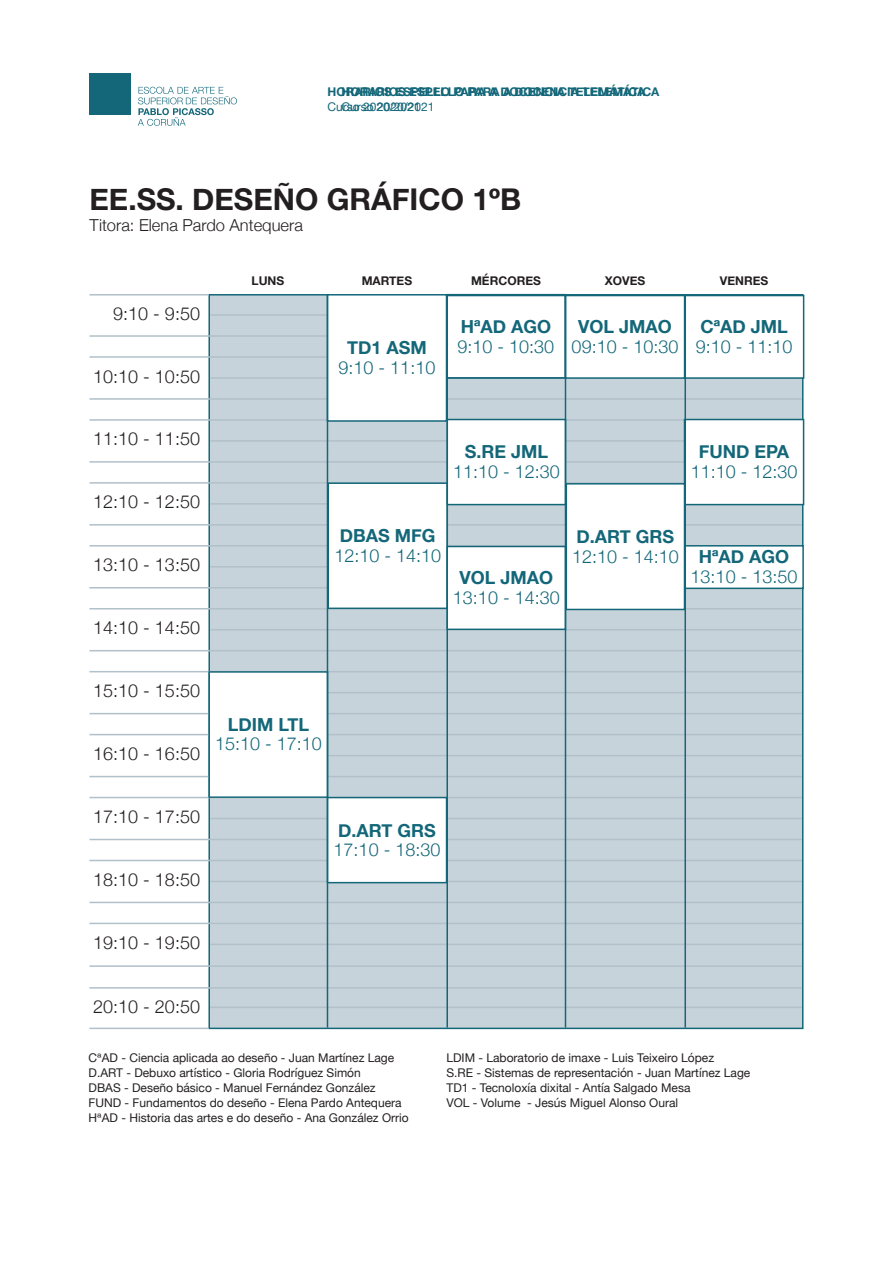
<style>
.page{position:relative;width:893px;height:1263px;background:#fff}
.page>*{position:absolute;margin:0;border:0;box-sizing:border-box;transform-origin:0 0}
.t1{font:700 30px "Helvetica Neue";color:#231f20}
.t2{font:300 18px "Helvetica Neue";color:#231f20}
.t3{font:300 18px "Helvetica Neue";color:#136779}
.t4{font:700 18px "Helvetica Neue";color:#136779}
.t5{font:300 16.5px "Helvetica Neue";color:#231f20}
.t6{font:12px/15px "Helvetica Neue";color:#231f20}
.t7{font:700 12px "Helvetica Neue";color:#136779}
.t8{font:700 12px "Helvetica Neue";color:#231f20}
.t9{font:12px "Helvetica Neue";color:#136779}
</style>
<div class="page">
<div style="left:89px;top:73px;width:42px;height:42px;background:#136779"></div>
<svg style="left:138px;top:87px;width:99px;height:39px"></svg>
<div style="left:208px;top:294px;width:595px;height:735px;background:#c7d3db;border:2px solid #136779"></div>
<hr style="left:210px;top:314px;width:592px;height:2px;background:#b1c0c9">
<hr style="left:89px;top:335px;width:713px;height:2px;background:#b1c0c9">
<hr style="left:89px;top:356px;width:713px;height:2px;background:#b1c0c9">
<hr style="left:210px;top:377px;width:592px;height:2px;background:#b1c0c9">
<hr style="left:89px;top:398px;width:713px;height:2px;background:#b1c0c9">
<hr style="left:89px;top:419px;width:713px;height:2px;background:#b1c0c9">
<hr style="left:210px;top:440px;width:592px;height:2px;background:#b1c0c9">
<hr style="left:89px;top:461px;width:713px;height:2px;background:#b1c0c9">
<hr style="left:89px;top:482px;width:713px;height:2px;background:#b1c0c9">
<hr style="left:210px;top:503px;width:592px;height:2px;background:#b1c0c9">
<hr style="left:89px;top:524px;width:713px;height:2px;background:#b1c0c9">
<hr style="left:89px;top:545px;width:713px;height:1px;background:#b1c0c9">
<hr style="left:210px;top:566px;width:592px;height:1px;background:#b1c0c9">
<hr style="left:89px;top:587px;width:713px;height:1px;background:#b1c0c9">
<hr style="left:89px;top:608px;width:713px;height:1px;background:#b1c0c9">
<hr style="left:210px;top:629px;width:592px;height:1px;background:#b1c0c9">
<hr style="left:89px;top:650px;width:713px;height:1px;background:#b1c0c9">
<hr style="left:89px;top:671px;width:713px;height:1px;background:#b1c0c9">
<hr style="left:210px;top:692px;width:592px;height:1px;background:#b1c0c9">
<hr style="left:89px;top:713px;width:713px;height:1px;background:#b1c0c9">
<hr style="left:89px;top:734px;width:713px;height:1px;background:#b1c0c9">
<hr style="left:210px;top:755px;width:592px;height:1px;background:#b1c0c9">
<hr style="left:89px;top:776px;width:713px;height:1px;background:#b1c0c9">
<hr style="left:89px;top:797px;width:713px;height:1px;background:#b1c0c9">
<hr style="left:89px;top:860px;width:713px;height:1px;background:#b1c0c9">
<hr style="left:89px;top:923px;width:713px;height:1px;background:#b1c0c9">
<hr style="left:210px;top:818px;width:592px;height:1px;background:#b1c0c9">
<hr style="left:210px;top:881px;width:592px;height:1px;background:#b1c0c9">
<hr style="left:210px;top:944px;width:592px;height:1px;background:#b1c0c9">
<hr style="left:89px;top:965px;width:713px;height:2px;background:#b1c0c9">
<hr style="left:89px;top:839px;width:713px;height:1px;background:#b1c0c9">
<hr style="left:89px;top:902px;width:713px;height:1px;background:#b1c0c9">
<div style="left:328px;top:483px;width:119px;height:125px;background:#fff"></div>
<div style="left:327px;top:482px;width:121px;height:127px;border:2px solid #136779"></div>
<div style="left:685px;top:296px;width:119px;height:82px;background:#fff"></div>
<div style="left:684px;top:295px;width:120px;height:84px;border:2px solid #136779"></div>
<div style="left:446px;top:296px;width:119px;height:82px;background:#fff"></div>
<div style="left:446px;top:295px;width:120px;height:84px;border:2px solid #136779"></div>
<div style="left:447px;top:419px;width:118px;height:86px;background:#fff"></div>
<div style="left:447px;top:419px;width:119px;height:86px;border:2px solid #136779"></div>
<div style="left:684px;top:419px;width:120px;height:86px;background:#fff"></div>
<div style="left:684px;top:419px;width:120px;height:86px;border:2px solid #136779"></div>
<div style="left:447px;top:546px;width:118px;height:83px;background:#fff"></div>
<div style="left:446px;top:546px;width:120px;height:84px;border:2px solid #136779"></div>
<div style="left:565px;top:296px;width:120px;height:82px;background:#fff"></div>
<div style="left:565px;top:295px;width:120px;height:84px;border:2px solid #136779"></div>
<div style="left:327px;top:797px;width:120px;height:86px;background:#fff"></div>
<div style="left:327px;top:797px;width:120px;height:86px;border:2px solid #136779"></div>
<div style="left:685px;top:546px;width:118px;height:42px;background:#fff"></div>
<div style="left:684px;top:545px;width:120px;height:44px;border:2px solid #136779"></div>
<div style="left:566px;top:484px;width:118px;height:125px;background:#fff"></div>
<div style="left:566px;top:483px;width:119px;height:127px;border:2px solid #136779"></div>
<div style="left:327px;top:295px;width:119px;height:126px;background:#fff"></div>
<div style="left:327px;top:294px;width:120px;height:128px;border:2px solid #136779"></div>
<div style="left:209px;top:672px;width:119px;height:125px;background:#fff"></div>
<div style="left:208px;top:671px;width:120px;height:127px;border:2px solid #136779"></div>
<div style="left:446px;top:294px;width:119px;height:84px;border:1px solid #136779"></div>
<hr style="left:89px;top:294px;width:119px;height:2px;background:#b1c0c9">
<hr style="left:89px;top:1028px;width:119px;height:1px;background:#b1c0c9">
<hr style="left:89px;top:987px;width:713px;height:2px;background:#b1c0c9">
<hr style="left:210px;top:1007px;width:592px;height:1px;background:#b1c0c9">
<hr style="left:327px;top:294px;width:1px;height:734px;background:#136779">
<hr style="left:446px;top:294px;width:2px;height:734px;background:#136779">
<hr style="left:565px;top:294px;width:1px;height:734px;background:#136779">
<hr style="left:684px;top:294px;width:2px;height:734px;background:#136779">
<p class="t7" style="left:327px;top:82px;width:319px">HORARIOS ESPELLO PARA A DOCENCIA TEL MÁTICA</p>
<p class="t9" style="left:327px;top:98px;width:94px">Curso 20 /20 1</p>
<p class="t7" style="left:341px;top:82px;width:319px">HORARIOS ESPELLO PARA A DOCENCIA TELEMÁTICA</p>
<p class="t9" style="left:341px;top:98px;width:94px">Curso 2020/2021</p>
<h1 class="t1" style="left:89px;top:176px;width:433px">EE.SS. DESEÑO GRÁFICO 1ºB</h1>
<h3 class="t5" style="left:89px;top:212px;width:215px">Titora: Elena Pardo Antequera</h3>
<h2 class="t2" style="left:113px;top:299px;width:88px">9:10 - 9:50</h2>
<h2 class="t2" style="left:93px;top:362px;width:108px">10:10 - 10:50</h2>
<h2 class="t2" style="left:93px;top:424px;width:108px">11:10 - 11:50</h2>
<h2 class="t2" style="left:93px;top:487px;width:108px">12:10 - 12:50</h2>
<h2 class="t2" style="left:93px;top:550px;width:108px">13:10 - 13:50</h2>
<h2 class="t2" style="left:93px;top:613px;width:108px">14:10 - 14:50</h2>
<p class="t8" style="left:252px;top:271px;width:34px">LUNS</p>
<p class="t8" style="left:362px;top:271px;width:52px">MARTES</p>
<p class="t8" style="left:471px;top:271px;width:71px">MÉRCORES</p>
<p class="t8" style="left:605px;top:271px;width:42px">XOVES</p>
<p class="t8" style="left:720px;top:271px;width:50px">VENRES</p>
<h2 class="t4" style="left:347px;top:334px;width:81px">TD1 ASM</h2>
<h2 class="t3" style="left:339px;top:353px;width:98px">9:10 - 11:10</h2>
<h2 class="t4" style="left:461px;top:313px;width:92px">HªAD AGO</h2>
<h2 class="t3" style="left:458px;top:332px;width:98px">9:10 - 10:30</h2>
<h2 class="t4" style="left:578px;top:313px;width:95px">VOL JMAO</h2>
<h2 class="t3" style="left:572px;top:332px;width:108px">09:10 - 10:30</h2>
<h2 class="t4" style="left:700px;top:313px;width:89px">CªAD JML</h2>
<h2 class="t3" style="left:696px;top:332px;width:98px">9:10 - 11:10</h2>
<h2 class="t4" style="left:465px;top:438px;width:85px">S.RE JML</h2>
<h2 class="t3" style="left:453px;top:457px;width:108px">11:10 - 12:30</h2>
<h2 class="t4" style="left:699px;top:438px;width:92px">FUND EPA</h2>
<h2 class="t3" style="left:691px;top:457px;width:108px">11:10 - 12:30</h2>
<h2 class="t4" style="left:340px;top:522px;width:97px">DBAS MFG</h2>
<h2 class="t3" style="left:334px;top:541px;width:108px">12:10 - 14:10</h2>
<h2 class="t4" style="left:459px;top:564px;width:95px">VOL JMAO</h2>
<h2 class="t3" style="left:453px;top:583px;width:108px">13:10 - 14:30</h2>
<h2 class="t4" style="left:577px;top:522px;width:99px">D.ART GRS</h2>
<h2 class="t3" style="left:572px;top:542px;width:108px">12:10 - 14:10</h2>
<h2 class="t4" style="left:699px;top:543px;width:92px">HªAD AGO</h2>
<h2 class="t3" style="left:691px;top:562px;width:108px">13:10 - 13:50</h2>
<h2 class="t2" style="left:93px;top:676px;width:108px">15:10 - 15:50</h2>
<h2 class="t2" style="left:93px;top:739px;width:108px">16:10 - 16:50</h2>
<h2 class="t4" style="left:228px;top:710px;width:83px">LDIM LTL</h2>
<h2 class="t3" style="left:215px;top:729px;width:108px">15:10 - 17:10</h2>
<h2 class="t2" style="left:93px;top:802px;width:108px">17:10 - 17:50</h2>
<h2 class="t2" style="left:93px;top:865px;width:108px">18:10 - 18:50</h2>
<h2 class="t2" style="left:93px;top:928px;width:108px">19:10 - 19:50</h2>
<h2 class="t4" style="left:338px;top:816px;width:99px">D.ART GRS</h2>
<h2 class="t3" style="left:334px;top:835px;width:108px">17:10 - 18:30</h2>
<h2 class="t2" style="left:93px;top:992px;width:108px">20:10 - 20:50</h2>
<p class="t6" style="left:89px;top:1050px;width:322px">CªAD - Ciencia aplicada ao deseño - Juan Martínez Lage D.ART - Debuxo artístico - Gloria Rodríguez Simón<br>DBAS - Deseño básico - Manuel Fernández González FUND - Fundamentos do deseño - Elena Pardo Antequera HªAD - Historia das artes e do deseño - Ana González Orrio</p>
<p class="t6" style="left:446px;top:1050px;width:305px">LDIM - Laboratorio de imaxe - Luis Teixeiro López<br>S.RE - Sistemas de representación - Juan Martínez Lage TD1 - Tecnoloxía dixital - Antía Salgado Mesa<br>VOL - Volume - Jesús Miguel Alonso Oural</p>
</div>
